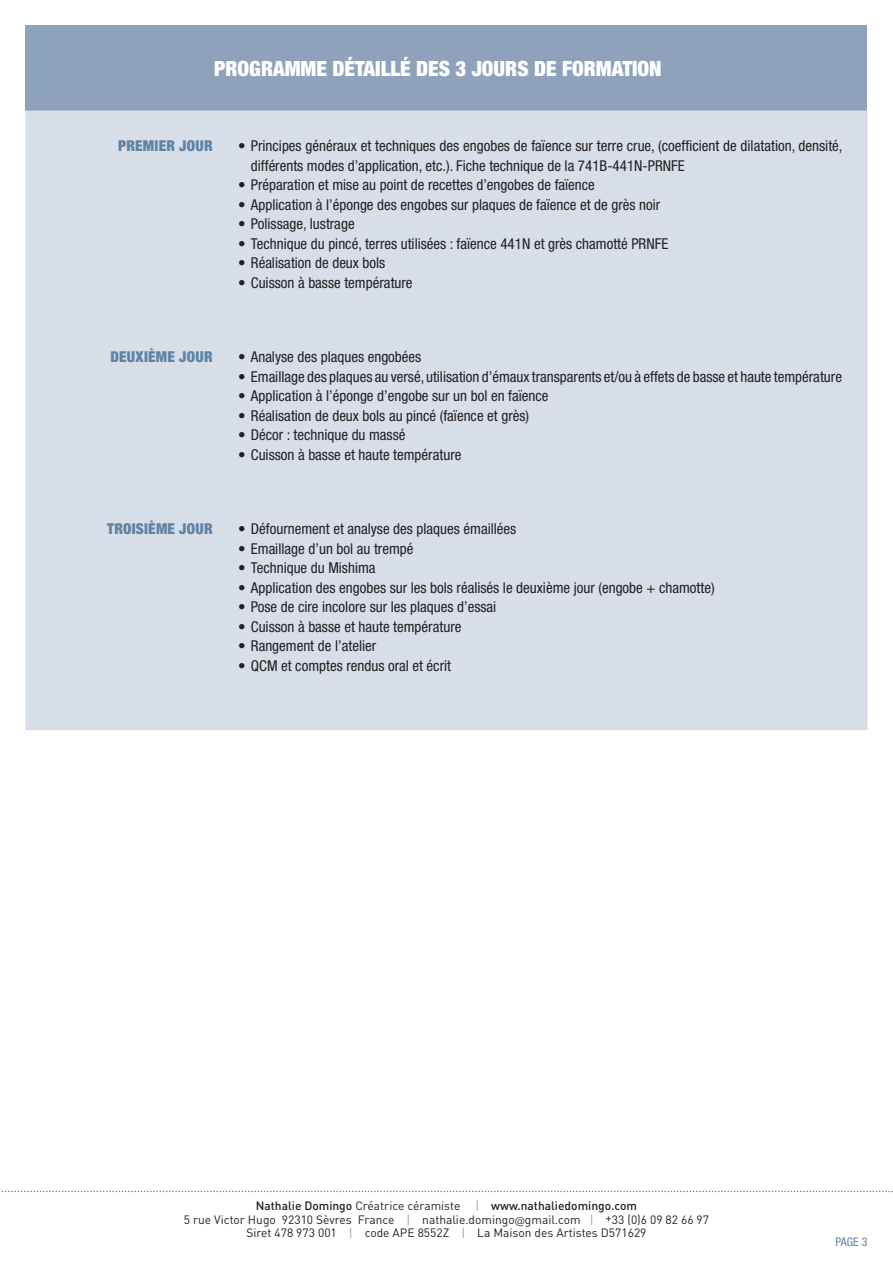
<style>
.page{position:relative;width:893px;height:1263px;background:#fff}
.page>*{position:absolute;margin:0;border:0;box-sizing:border-box;transform-origin:0 0}
.texte_fiche{font:900 condensed 21px "Helvetica Neue LT Std";color:#fff}
.t1{font:condensed 15px/19.5px "Helvetica Neue LT Std";color:#231f20}
.texte_fiche-2{font:900 condensed 15px "Helvetica Neue LT Std";letter-spacing:.015em;color:#5f83a6}
.t2{font:12px/13.5px "DIN";color:#231f20;text-align:center}
.t3{font:condensed 12px "Helvetica Neue LT Std";color:#5f83a6}
.s1{font-weight:500}
.s2{color:#999}
.s3{font-family:"DIN17 SB"}
</style>
<div class="page">
<svg style="left:0;top:1191px;width:893px;height:1px"></svg>
<div style="left:26px;top:26px;width:841px;height:85px;background:#8ea3bb"></div>
<div style="left:26px;top:111px;width:841px;height:619px;background:#d8dee7"></div>
<p class="texte_fiche" style="left:214px;top:55px;width:449px">PROGRAMME DÉTAILLÉ DES 3 JOURS DE FORMATION</p>
<p class="texte_fiche-2" style="left:118px;top:136px;width:96px">PREMIER JOUR</p>
<p class="t1" style="left:251px;top:136px;width:593px;text-indent:-13px">• Principes généraux et techniques des engobes de faïence sur terre crue, (coefficient de dilatation, densité, différents modes d’application, etc.). Fiche technique de la 741B-441N-PRNFE</p>
<p class="t1" style="left:238px;top:175px;width:358px">• Préparation et mise au point de recettes d’engobes de faïence</p>
<p class="t1" style="left:238px;top:194px;width:424px">• Application à l’éponge des engobes sur plaques de faïence et de grès noir</p>
<p class="t1" style="left:238px;top:214px;width:118px">• Polissage, lustrage</p>
<p class="t1" style="left:238px;top:233px;width:432px">• Technique du pincé, terres utilisées : faïence 441N et grès chamotté PRNFE</p>
<p class="t1" style="left:238px;top:253px;width:149px">• Réalisation de deux bols</p>
<p class="t1" style="left:238px;top:272px;width:176px">• Cuisson à basse température</p>
<p class="texte_fiche-2" style="left:110px;top:347px;width:104px">DEUXIÈME JOUR</p>
<p class="t1" style="left:238px;top:347px;width:185px">• Analyse des plaques engobées</p>
<p class="t1" style="left:238px;top:366px;width:605px">• Emaillage des plaques au versé, utilisation d’émaux transparents et/ou à effets de basse et haute température</p>
<p class="t1" style="left:238px;top:386px;width:312px">• Application à l’éponge d’engobe sur un bol en faïence</p>
<p class="t1" style="left:238px;top:405px;width:293px">• Réalisation de deux bols au pincé (faïence et grès)</p>
<p class="t1" style="left:238px;top:425px;width:169px">• Décor : technique du massé</p>
<p class="t1" style="left:238px;top:444px;width:225px">• Cuisson à basse et haute température</p>
<p class="texte_fiche-2" style="left:107px;top:519px;width:107px">TROISIÈME JOUR</p>
<p class="t1" style="left:238px;top:519px;width:280px">• Défournement et analyse des plaques émaillées</p>
<p class="t1" style="left:238px;top:538px;width:177px">• Emaillage d’un bol au trempé</p>
<p class="t1" style="left:238px;top:558px;width:139px">• Technique du Mishima</p>
<p class="t1" style="left:238px;top:577px;width:478px">• Application des engobes sur les bols réalisés le deuxième jour (engobe + chamotte)</p>
<p class="t1" style="left:238px;top:597px;width:260px">• Pose de cire incolore sur les plaques d’essai</p>
<p class="t1" style="left:238px;top:616px;width:225px">• Cuisson à basse et haute température</p>
<p class="t1" style="left:238px;top:636px;width:140px">• Rangement de l’atelier</p>
<p class="t1" style="left:238px;top:655px;width:214px">• QCM et comptes rendus oral et écrit</p>
<p class="t2" style="left:184px;top:1199px;width:527px"><span class="s1">Nathalie Domingo</span> Créatrice céramiste <span class="s2">|</span> <span class="s1">www.nathaliedomingo.com<br></span>5 rue Victor Hugo 92310 Sèvres France <span class="s2">|</span> nathalie.domingo<span class="s3">@</span>gmail.com <span class="s2">|</span> +33 (0)6 09 82 66 97<br>Siret 478 973 001 <span class="s2">|</span> code APE 8552Z <span class="s2">|</span> La Maison des Artistes D571629</p>
<p class="t3" style="left:835px;top:1235px;width:33px">PAGE 3</p>
</div>
